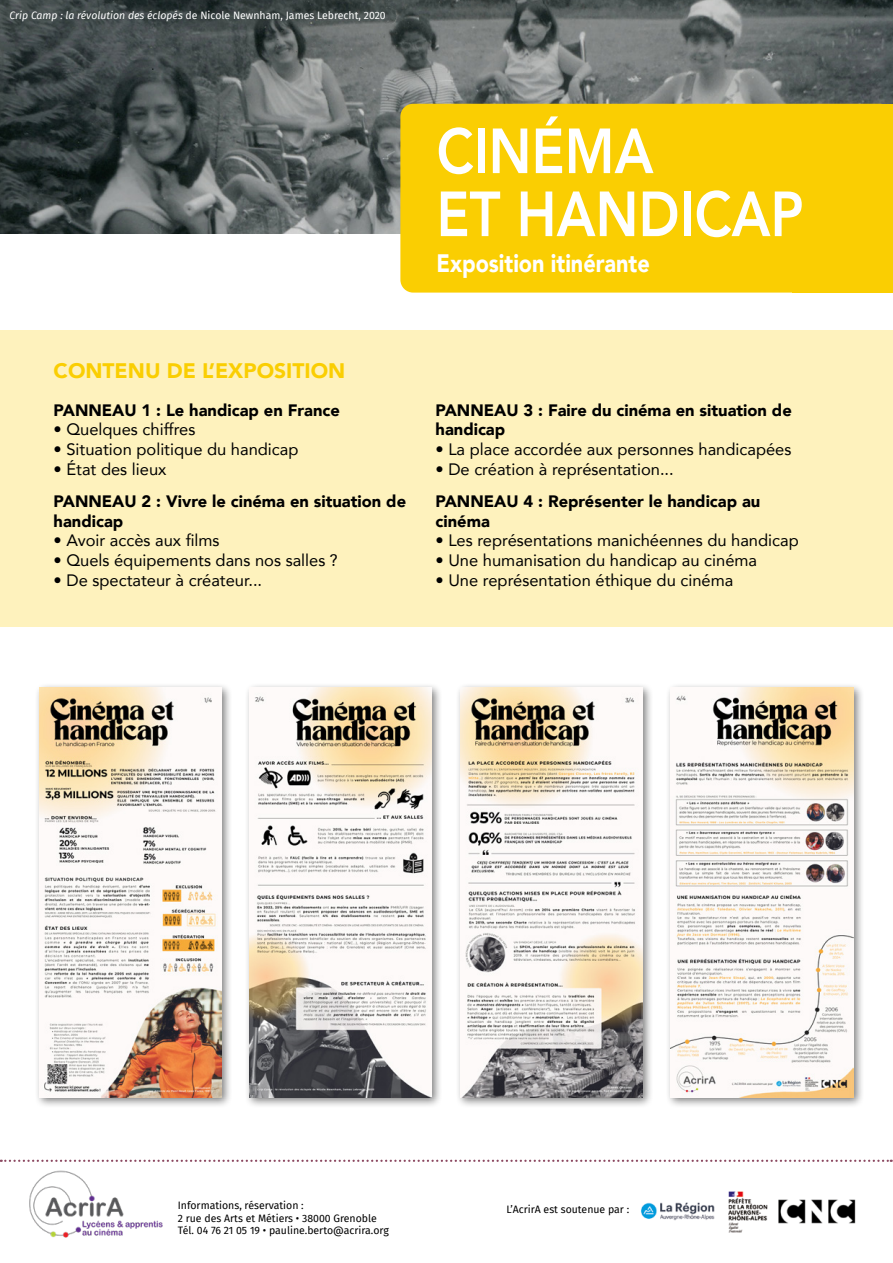
<style>
.page{position:relative;width:893px;height:1263px;background:#fff}
.page>*{position:absolute;margin:0;border:0;box-sizing:border-box;transform-origin:0 0}
.t1{font:800 63px/63px "Avenir";color:#fff;scale:.86 1}
.t2{font:900 25.2px "Avenir";color:#fff;scale:.86 1}
.t3{font:900 21px "Avenir";color:#face02}
.t4{font:16.5px "Avenir";color:#000}
.t5{font:900 16.5px/19.8px "Avenir";color:#000}
.t6{font:10.5px/12.6px "Fira Sans";color:#000}
.t7{font:10.5px "Fira Sans";color:#fff}
.s1{font-style:italic}
</style>
<div class="page">
<svg style="left:1px;top:1160px;width:891px;height:2px"></svg>
<img style="left:641px;top:1191px;width:215px;height:42px">
<img style="left:29px;top:1171px;width:134px;height:67px">
<img style="left:0;top:0;width:893px;height:234px">
<div style="left:400px;top:104px;width:493px;height:189px;background:#face02;border-radius:13px"></div>
<div style="left:793px;top:104px;width:100px;height:189px;background:#face02"></div>
<div style="left:0;top:330px;width:893px;height:296px;background:#fef2bd"></div>
<div style="left:34px;top:682px;width:199px;height:426px;background:#000;opacity:.5"></div>
<img style="left:39px;top:687px;width:182px;height:410px">
<div style="left:244px;top:682px;width:199px;height:426px;background:#000;opacity:.5"></div>
<img style="left:250px;top:687px;width:182px;height:410px">
<div style="left:455px;top:682px;width:199px;height:426px;background:#000;opacity:.5"></div>
<img style="left:460px;top:687px;width:183px;height:410px">
<div style="left:666px;top:682px;width:198px;height:426px;background:#000;opacity:.5"></div>
<img style="left:671px;top:687px;width:182px;height:410px">
<p class="t7" style="left:10px;top:8px;width:378px"><span class="s1">Crip Camp : la révolution des éclopés</span> de Nicole Newnham, James Lebrecht, 2020</p>
<h1 class="t1" style="left:437px;top:120px;width:428px">CINÉMA<br>ET HANDICAP</h1>
<h2 class="t2" style="left:437px;top:242px;width:249px">Exposition itinérante</h2>
<p class="t3" style="left:54px;top:353px;width:293px">CONTENU DE L’EXPOSITION</p>
<p class="t5" style="left:54px;top:399px;width:288px">PANNEAU 1 : Le handicap en France</p>
<p class="t4" style="left:54px;top:416px;width:143px">• Quelques chiffres</p>
<p class="t4" style="left:54px;top:436px;width:246px">• Situation politique du handicap</p>
<p class="t4" style="left:54px;top:456px;width:114px">• État des lieux</p>
<p class="t5" style="left:54px;top:491px;width:354px">PANNEAU 2 : Vivre le cinéma en situation de handicap</p>
<p class="t4" style="left:54px;top:527px;width:168px">• Avoir accès aux films</p>
<p class="t4" style="left:54px;top:547px;width:286px">• Quels équipements dans nos salles ?</p>
<p class="t4" style="left:54px;top:567px;width:210px">• De spectateur à créateur...</p>
<p class="t5" style="left:436px;top:399px;width:358px">PANNEAU 3 : Faire du cinéma en situation de handicap</p>
<p class="t4" style="left:436px;top:436px;width:357px">• La place accordée aux personnes handicapées</p>
<p class="t4" style="left:436px;top:456px;width:240px">• De création à représentation...</p>
<p class="t5" style="left:436px;top:491px;width:326px">PANNEAU 4 : Représenter le handicap au cinéma</p>
<p class="t4" style="left:436px;top:527px;width:365px">• Les représentations manichéennes du handicap</p>
<p class="t4" style="left:436px;top:547px;width:323px">• Une humanisation du handicap au cinéma</p>
<p class="t4" style="left:436px;top:567px;width:299px">• Une représentation éthique du cinéma</p>
<p class="t6" style="left:178px;top:1199px;width:213px">Informations, réservation :<br>2 rue des Arts et Métiers • 38000 Grenoble<br>Tél. 04 76 21 05 19 • pauline.berto@acrira.org</p>
<p class="t6" style="left:506px;top:1202px;width:124px">L’AcrirA est soutenue par :</p>
</div>
